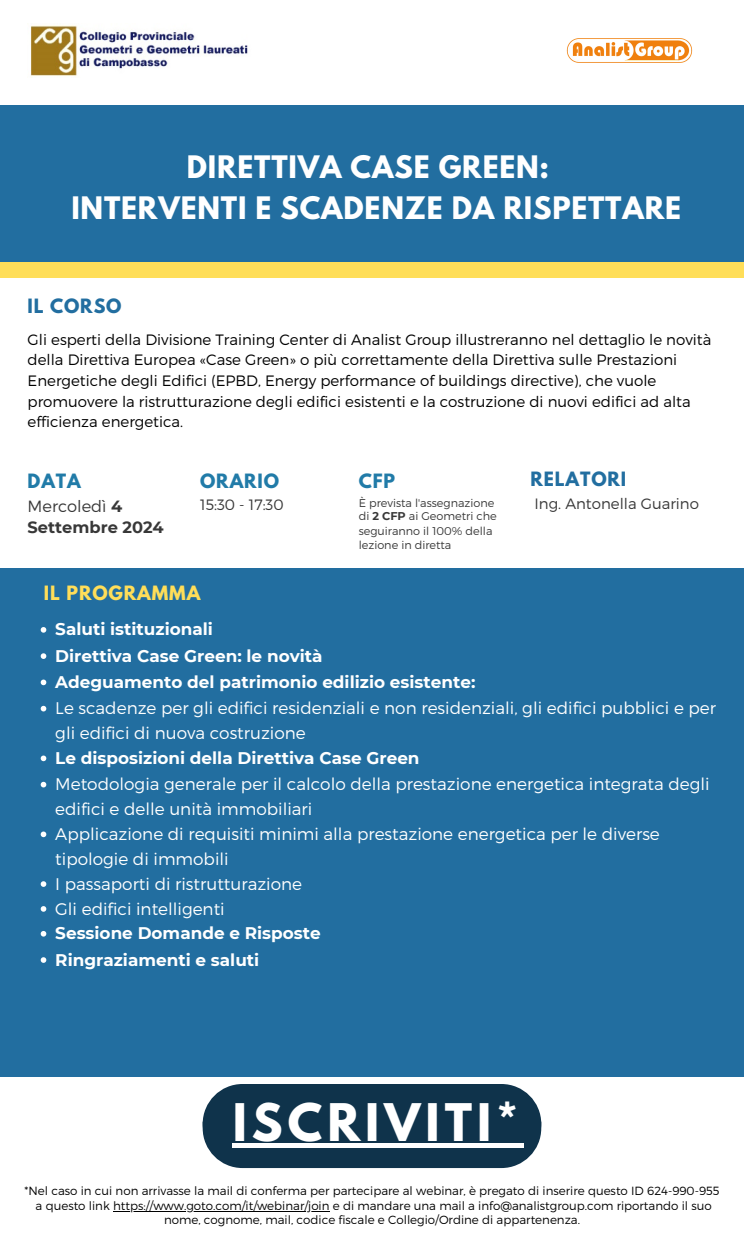
<style>
.page{position:relative;width:744px;height:1241px;background:#fff}
.page>*{position:absolute;margin:0;border:0;box-sizing:border-box;transform-origin:0 0}
.t1{font:700 45.88px "League Spartan";letter-spacing:.11em;color:#fff}
.t2{font:700 27.44px/40.8px "League Spartan";letter-spacing:.03em;color:#fff}
.t3{font:700 17.5px "League Spartan";letter-spacing:.05em;color:#226ea0}
.t4{font:700 17.5px "League Spartan";letter-spacing:.05em;color:#217ba8}
.t5{font:700 17.5px "League Spartan";letter-spacing:.05em;color:#ffde59}
.t6{font:300 16.88px/24.9px "Montserrat";color:#fff}
.t7{font:700 16.88px "Montserrat";color:#fff}
.t8{font:700 16.19px/20.6px "Montserrat";color:#383838}
.t9{font:300 15px/20.6px "Montserrat";color:#000}
.t10{font:300 15px "Montserrat";color:#383838}
.t11{font:300 11.81px "Montserrat";color:#000}
.t12{font:300 11.25px/13.9px "Montserrat";color:#383838}
.s1{font-weight:300}
.s2{font-weight:700}
</style>
<div class="page">
<div style="left:0;top:105px;width:744px;height:157px;background:#226ea0"></div>
<div style="left:1px;top:262px;width:743px;height:16px;background:#ffde59"></div>
<div style="left:0;top:567px;width:744px;height:509px;background:#226ea0"></div>
<img style="left:566px;top:38px;width:127px;height:25px">
<svg style="left:203px;top:1129px;width:338px;height:38px"></svg>
<div style="left:203px;top:1083px;width:338px;height:80px;background:#0f334b;border-radius:40px"></div>
<hr style="left:233px;top:1143px;width:263px;height:4px;background:#fff">
<hr style="left:496px;top:1143px;width:28px;height:4px;background:#fff">
<img style="left:30px;top:25px;width:218px;height:52px">
<svg style="left:41px;top:627px;width:5px;height:5px"></svg>
<svg style="left:41px;top:653px;width:5px;height:6px"></svg>
<svg style="left:41px;top:679px;width:5px;height:6px"></svg>
<svg style="left:41px;top:705px;width:5px;height:6px"></svg>
<svg style="left:41px;top:755px;width:5px;height:6px"></svg>
<svg style="left:41px;top:781px;width:5px;height:6px"></svg>
<svg style="left:41px;top:831px;width:5px;height:6px"></svg>
<svg style="left:41px;top:881px;width:5px;height:5px"></svg>
<svg style="left:41px;top:906px;width:5px;height:5px"></svg>
<svg style="left:41px;top:931px;width:5px;height:5px"></svg>
<svg style="left:41px;top:957px;width:5px;height:5px"></svg>
<hr style="left:113px;top:1210px;width:217px;height:1px;background:#000">
<p class="t2" style="left:71px;top:150px;width:611px;text-indent:115px">DIRETTIVA CASE GREEN:<br>INTERVENTI E SCADENZE DA RISPETTARE</p>
<h3 class="t3" style="left:27px;top:297px;width:96px">IL CORSO</h3>
<h5 class="t9" style="left:28px;top:328px;width:685px">Gli esperti della Divisione Training Center di Analist Group illustreranno nel dettaglio le novità della Direttiva Europea «Case Green» o più correttamente della Direttiva sulle Prestazioni Energetiche degli Edifici (EPBD, Energy performance of buildings directive), che vuole promuovere la ristrutturazione degli edifici esistenti e la costruzione di nuovi edifici ad alta efficienza energetica.</h5>
<p class="t4" style="left:28px;top:472px;width:55px">DATA</p>
<p class="t4" style="left:200px;top:472px;width:81px">ORARIO</p>
<p class="t8" style="left:28px;top:496px;width:138px"><span class="s1">Mercoledì</span> 4<br>Settembre 2024</p>
<p class="t10" style="left:200px;top:494px;width:85px">15:30 - 17:30</p>
<p class="t4" style="left:359px;top:472px;width:38px">CFP</p>
<p class="t12" style="left:359px;top:495px;width:140px">È prevista l'assegnazione di <span class="s2">2 CFP</span> ai Geometri che seguiranno il 100% della lezione in diretta</p>
<p class="t3" style="left:530px;top:470px;width:97px">RELATORI</p>
<p class="t10" style="left:535px;top:493px;width:166px">Ing. Antonella Guarino</p>
<h3 class="t5" style="left:44px;top:584px;width:158px">IL PROGRAMMA</h3>
<h3 class="t7" style="left:55px;top:619px;width:159px">Saluti istituzionali</h3>
<h4 class="t7" style="left:55px;top:645px;width:269px">Direttiva Case Green: le novità</h4>
<h5 class="t7" style="left:55px;top:671px;width:422px">Adeguamento del patrimonio edilizio esistente:</h5>
<h3 class="t6" style="left:55px;top:695px;width:662px">Le scadenze per gli edifici residenziali e non residenziali, gli edifici pubblici e per gli edifici di nuova costruzione</h3>
<p class="t7" style="left:55px;top:747px;width:366px">Le disposizioni della Direttiva Case Green</p>
<h3 class="t6" style="left:55px;top:771px;width:656px">Metodologia generale per il calcolo della prestazione energetica integrata degli edifici e delle unità immobiliari</h3>
<h5 class="t6" style="left:55px;top:820px;width:606px">Applicazione di requisiti minimi alla prestazione energetica per le diverse tipologie di immobili</h5>
<h3 class="t6" style="left:55px;top:870px;width:248px">I passaporti di ristrutturazione</h3>
<p class="t6" style="left:55px;top:895px;width:171px">Gli edifici intelligenti</p>
<p class="t7" style="left:55px;top:923px;width:267px">Sessione Domande e Risposte</p>
<p class="t7" style="left:55px;top:949px;width:206px">Ringraziamenti e saluti</p>
<p class="t1" style="left:233px;top:1099px;width:287px">ISCRIVITI*</p>
<p class="t11" style="left:25px;top:1183px;width:696px">*Nel caso in cui non arrivasse la mail di conferma per partecipare al webinar, è pregato di inserire questo ID 624-990-955</p>
<h1 class="t11" style="left:36px;top:1197px;width:678px">a questo link https://www.goto.com/it/webinar/join e di mandare una mail a info@analistgroup.com riportando il suo</h1>
<p class="t11" style="left:164px;top:1212px;width:418px">nome, cognome, mail, codice fiscale e Collegio/Ordine di appartenenza.</p>
</div>
